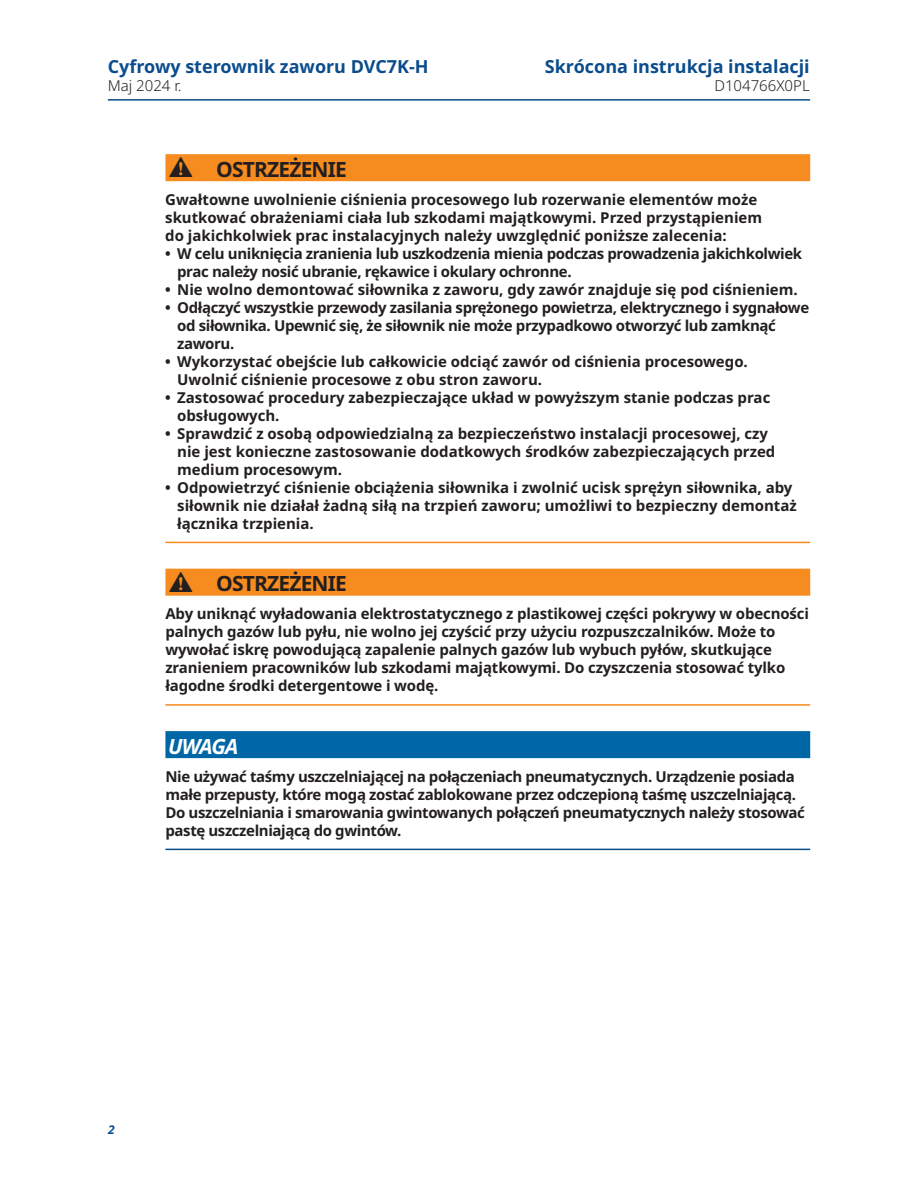
<style>
.page{position:relative;width:918px;height:1188px;background:#fff}
.page>*{position:absolute;margin:0;border:0;box-sizing:border-box;transform-origin:0 0}
.t1{font:700 21px "Noto Sans";letter-spacing:-.04em;color:#231f20}
._06_Notice{font:italic 700 21px "Noto Sans";letter-spacing:-.045em;color:#fff}
._07_MP_Manual_document_type_right_aligned{font:700 18px "Noto Sans";color:#0b4c8c}
._06_Warning_text{font:700 15px/18px "Noto Sans";color:#231f20}
._06_Warning_text-2{font:700 15px/18px "Noto Sans";letter-spacing:-.025em;color:#231f20}
._06_Notice_text{font:700 15px/18px "Noto Sans";letter-spacing:-.025em;color:#231f20}
._07_MP_Date_left_aligned{font:300 15px "Noto Sans";color:#231f20}
.t2{font:italic 700 12px "Noto Sans";color:#0b4c8c}
</style>
<div class="page">
<hr style="left:108px;top:99px;width:702px;height:2px;background:#0b4c8c">
<div style="left:165px;top:154px;width:645px;height:27px;background:#f68b1f"></div>
<hr style="left:165px;top:542px;width:645px;height:1px;background:#f68b1f">
<div style="left:165px;top:569px;width:645px;height:27px;background:#f68b1f"></div>
<hr style="left:165px;top:704px;width:645px;height:2px;background:#f68b1f">
<div style="left:165px;top:731px;width:645px;height:27px;background:#0067a7"></div>
<hr style="left:165px;top:849px;width:645px;height:1px;background:#0b4c8c">
<p class="_07_MP_Manual_document_type_right_aligned" style="left:108px;top:57px;width:322px">Cyfrowy sterownik zaworu DVC7K-H</p>
<p class="_07_MP_Date_left_aligned" style="left:108px;top:77px;width:75px">Maj 2024 r.</p>
<p class="_07_MP_Manual_document_type_right_aligned" style="left:545px;top:57px;width:266px">Skrócona instrukcja instalacji</p>
<p class="_07_MP_Date_left_aligned" style="left:714px;top:77px;width:97px">D104766X0PL</p>
<p class="t1" style="left:216px;top:157px;width:132px">OSTRZEŻENIE</p>
<p class="_06_Warning_text" style="left:165px;top:191px;width:598px">Gwałtowne uwolnienie ciśnienia procesowego lub rozerwanie elementów może skutkować obrażeniami ciała lub szkodami majątkowymi. Przed przystąpieniem do jakichkolwiek prac instalacyjnych należy uwzględnić poniższe zalecenia:</p>
<p class="_06_Warning_text-2" style="left:177px;top:245px;width:627px;text-indent:-12px">• W celu uniknięcia zranienia lub uszkodzenia mienia podczas prowadzenia jakichkolwiek prac należy nosić ubranie, rękawice i okulary ochronne.</p>
<p class="_06_Warning_text" style="left:165px;top:281px;width:634px">• Nie wolno demontować siłownika z zaworu, gdy zawór znajduje się pod ciśnieniem.</p>
<p class="_06_Warning_text-2" style="left:177px;top:299px;width:634px;text-indent:-12px">• Odłączyć wszystkie przewody zasilania sprężonego powietrza, elektrycznego i sygnałowe od siłownika. Upewnić się, że siłownik nie może przypadkowo otworzyć lub zamknąć zaworu.</p>
<p class="_06_Warning_text" style="left:177px;top:353px;width:572px;text-indent:-12px">• Wykorzystać obejście lub całkowicie odciąć zawór od ciśnienia procesowego.<br>Uwolnić ciśnienie procesowe z obu stron zaworu.</p>
<p class="_06_Warning_text" style="left:177px;top:389px;width:595px;text-indent:-12px">• Zastosować procedury zabezpieczające układ w powyższym stanie podczas prac obsługowych.</p>
<p class="_06_Warning_text" style="left:177px;top:425px;width:600px;text-indent:-12px">• Sprawdzić z osobą odpowiedzialną za bezpieczeństwo instalacji procesowej, czy nie jest konieczne zastosowanie dodatkowych środków zabezpieczających przed medium procesowym.</p>
<p class="_06_Warning_text" style="left:177px;top:479px;width:621px;text-indent:-12px">• Odpowietrzyć ciśnienie obciążenia siłownika i zwolnić ucisk sprężyn siłownika, aby siłownik nie działał żadną siłą na trzpień zaworu; umożliwi to bezpieczny demontaż łącznika trzpienia.</p>
<p class="t1" style="left:216px;top:572px;width:132px">OSTRZEŻENIE</p>
<p class="_06_Warning_text" style="left:165px;top:605px;width:645px">Aby uniknąć wyładowania elektrostatycznego z plastikowej części pokrywy w obecności palnych gazów lub pyłu, nie wolno jej czyścić przy użyciu rozpuszczalników. Może to wywołać iskrę powodującą zapalenie palnych gazów lub wybuch pyłów, skutkujące zranieniem pracowników lub szkodami majątkowymi. Do czyszczenia stosować tylko łagodne środki detergentowe i wodę.</p>
<p class="_06_Notice" style="left:168px;top:731px;width:72px">UWAGA</p>
<p class="_06_Notice_text" style="left:165px;top:768px;width:641px">Nie używać taśmy uszczelniającej na połączeniach pneumatycznych. Urządzenie posiada małe przepusty, które mogą zostać zablokowane przez odczepioną taśmę uszczelniającą.<br>Do uszczelniania i smarowania gwintowanych połączeń pneumatycznych należy stosować pastę uszczelniającą do gwintów.</p>
<p class="t2" style="left:108px;top:1121px;width:8px">2</p>
</div>
